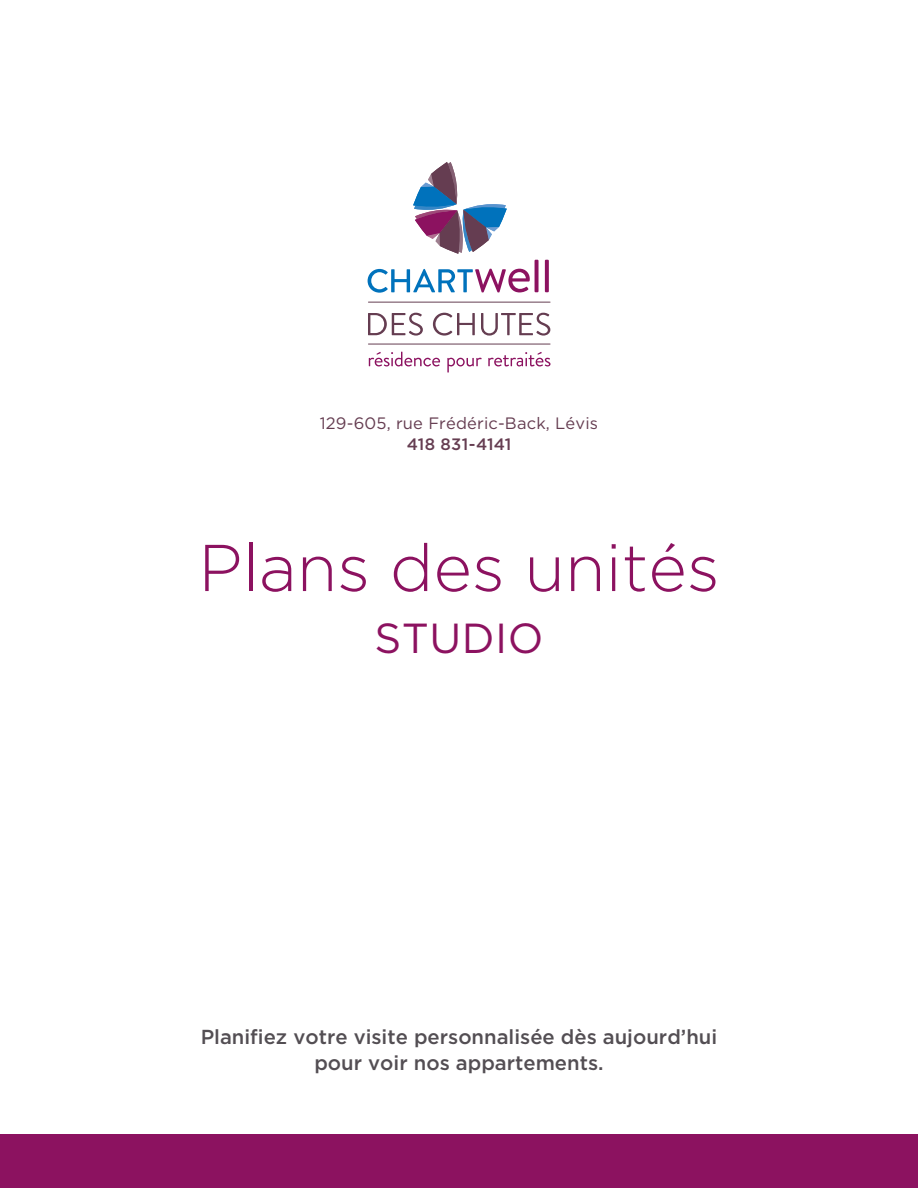
<style>
.page{position:relative;width:918px;height:1188px;background:#fff}
.page>*{position:absolute;margin:0;border:0;box-sizing:border-box;transform-origin:0 0}
.t1{font:300 66px "Gotham HTF";color:#8c1260}
.t2{font:42px "Gotham HTF";letter-spacing:.01em;color:#8c1260}
.t3{font:500 20.25px/25.5px "Gotham HTF";color:#534e53;text-align:center}
.t4{font:16.5px/21.6px "Gotham HTF";letter-spacing:.01em;color:#653d51;text-align:center}
.s1{font-weight:500}
</style>
<div class="page">
<div style="left:0;top:1134px;width:918px;height:54px;background:#8c1260"></div>
<svg style="left:368px;top:269px;width:162px;height:24px"></svg>
<svg style="left:535px;top:260px;width:4px;height:32px"></svg>
<svg style="left:545px;top:260px;width:4px;height:32px"></svg>
<svg style="left:413px;top:162px;width:94px;height:92px"></svg>
<svg style="left:368px;top:302px;width:183px;height:1px"></svg>
<svg style="left:369px;top:352px;width:182px;height:21px"></svg>
<svg style="left:368px;top:344px;width:183px;height:1px"></svg>
<svg style="left:368px;top:313px;width:55px;height:23px"></svg>
<svg style="left:433px;top:313px;width:42px;height:23px"></svg>
<svg style="left:481px;top:313px;width:69px;height:23px"></svg>
<p class="t4" style="left:320px;top:412px;width:280px">129-605, rue Frédéric-Back, Lévis<br><span class="s1">418 831-4141</span></p>
<h1 class="t1" style="left:198px;top:532px;width:523px">Plans des unités</h1>
<h1 class="t2" style="left:375px;top:614px;width:170px">STUDIO</h1>
<p class="t3" style="left:201px;top:1024px;width:518px">Planifiez votre visite personnalisée dès aujourd’hui pour voir nos appartements.</p>
</div>
